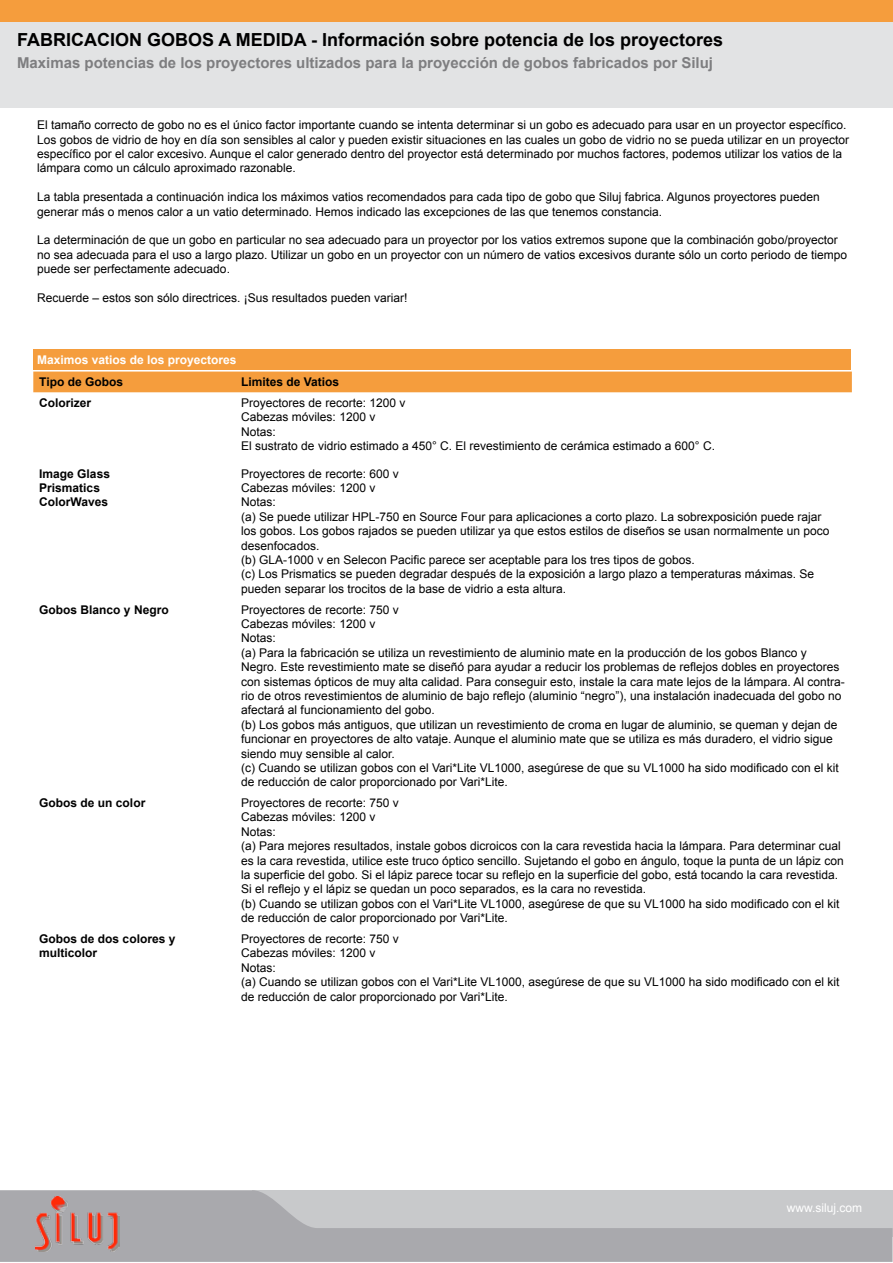
<style>
.page{position:relative;width:893px;height:1263px;background:#fff}
.page>*{position:absolute;margin:0;border:0;box-sizing:border-box;transform-origin:0 0}
.t1{font:700 18px "Arial";color:#000}
.t2{font:700 15px "Arial";color:#7e7e80}
.t3{font:12px/14.4px "Arial";color:#000}
.t4{font:700 12px/14.4px "Arial";color:#000}
.t5{font:700 12px "Arial";color:#fff}
.t6{font:12px "Arial";color:#fff}
</style>
<div class="page">
<svg style="left:0;top:1190px;width:892px;height:72px;background:#b5b5b8"></svg>
<img style="left:35px;top:1196px;width:85px;height:56px">
<div style="left:0;top:0;width:893px;height:25px;background:#f59d3d"></div>
<div style="left:0;top:22px;width:893px;height:86px;background:#e2e3e4"></div>
<div style="left:33px;top:372px;width:819px;height:20px;background:#f59d3d"></div>
<div style="left:33px;top:349px;width:818px;height:20px;background:#f59d3d"></div>
<h1 class="t1" style="left:17px;top:27px;width:708px">FABRICACION GOBOS A MEDIDA - Información sobre potencia de los proyectores</h1>
<p class="t2" style="left:17px;top:53px;width:698px">Maximas potencias de los proyectores ultizados para la proyección de gobos fabricados por Siluj</p>
<p class="t3" style="left:37px;top:118px;width:813px">El tamaño correcto de gobo no es el único factor importante cuando se intenta determinar si un gobo es adecuado para usar en un proyector específico.<br>Los gobos de vidrio de hoy en día son sensibles al calor y pueden existir situaciones en las cuales un gobo de vidrio no se pueda utilizar en un proyector específico por el calor excesivo. Aunque el calor generado dentro del proyector está determinado por muchos factores, podemos utilizar los vatios de la lámpara como un cálculo aproximado razonable.</p>
<p class="t3" style="left:37px;top:190px;width:784px">La tabla presentada a continuación indica los máximos vatios recomendados para cada tipo de gobo que Siluj fabrica. Algunos proyectores pueden generar más o menos calor a un vatio determinado. Hemos indicado las excepciones de las que tenemos constancia.</p>
<p class="t3" style="left:37px;top:233px;width:811px">La determinación de que un gobo en particular no sea adecuado para un proyector por los vatios extremos supone que la combinación gobo/proyector no sea adecuada para el uso a largo plazo. Utilizar un gobo en un proyector con un número de vatios excesivos durante sólo un corto periodo de tiempo puede ser perfectamente adecuado.</p>
<p class="t3" style="left:37px;top:291px;width:372px">Recuerde – estos son sólo directrices. ¡Sus resultados pueden variar!</p>
<p class="t5" style="left:37px;top:351px;width:201px">Maximos vatios de los proyectores</p>
<p class="t4" style="left:39px;top:375px;width:85px">Tipo de Gobos</p>
<p class="t4" style="left:241px;top:375px;width:100px">Limites de Vatios</p>
<p class="t4" style="left:39px;top:396px;width:54px">Colorizer</p>
<p class="t3" style="left:241px;top:396px;width:475px">Proyectores de recorte: 1200 v<br>Cabezas móviles: 1200 v<br>Notas:<br>El sustrato de vidrio estimado a 450° C. El revestimiento de cerámica estimado a 600° C.</p>
<p class="t4" style="left:39px;top:466px;width:72px">Image Glass<br>Prismatics<br>ColorWaves</p>
<p class="t3" style="left:241px;top:466px;width:590px">Proyectores de recorte: 600 v<br>Cabezas móviles: 1200 v<br>Notas:<br>(a) Se puede utilizar HPL-750 en Source Four para aplicaciones a corto plazo. La sobrexposición puede rajar los gobos. Los gobos rajados se pueden utilizar ya que estos estilos de diseños se usan normalmente un poco desenfocados.<br>(b) GLA-1000 v en Selecon Pacific parece ser aceptable para los tres tipos de gobos.<br>(c) Los Prismatics se pueden degradar después de la exposición a largo plazo a temperaturas máximas. Se pueden separar los trocitos de la base de vidrio a esta altura.</p>
<p class="t4" style="left:39px;top:602px;width:131px">Gobos Blanco y Negro</p>
<p class="t3" style="left:241px;top:602px;width:605px">Proyectores de recorte: 750 v<br>Cabezas móviles: 1200 v<br>Notas:<br>(a) Para la fabricación se utiliza un revestimiento de aluminio mate en la producción de los gobos Blanco y Negro. Este revestimiento mate se diseñó para ayudar a reducir los problemas de reflejos dobles en proyectores con sistemas ópticos de muy alta calidad. Para conseguir esto, instale la cara mate lejos de la lámpara. Al contra&shy;rio de otros revestimientos de aluminio de bajo reflejo (aluminio “negro”), una instalación inadecuada del gobo no afectará al funcionamiento del gobo.<br>(b) Los gobos más antiguos, que utilizan un revestimiento de croma en lugar de aluminio, se queman y dejan de funcionar en proyectores de alto vataje. Aunque el aluminio mate que se utiliza es más duradero, el vidrio sigue siendo muy sensible al calor.<br>(c) Cuando se utilizan gobos con el Vari*Lite VL1000, asegúrese de que su VL1000 ha sido modificado con el kit de reducción de calor proporcionado por Vari*Lite.</p>
<p class="t4" style="left:39px;top:796px;width:108px">Gobos de un color</p>
<p class="t3" style="left:241px;top:796px;width:604px">Proyectores de recorte: 750 v<br>Cabezas móviles: 1200 v<br>Notas:<br>(a) Para mejores resultados, instale gobos dicroicos con la cara revestida hacia la lámpara. Para determinar cual es la cara revestida, utilice este truco óptico sencillo. Sujetando el gobo en ángulo, toque la punta de un lápiz con la superficie del gobo. Si el lápiz parece tocar su reflejo en la superficie del gobo, está tocando la cara revestida.<br>Si el reflejo y el lápiz se quedan un poco separados, es la cara no revestida.<br>(b) Cuando se utilizan gobos con el Vari*Lite VL1000, asegúrese de que su VL1000 ha sido modificado con el kit de reducción de calor proporcionado por Vari*Lite.</p>
<p class="t4" style="left:39px;top:932px;width:138px">Gobos de dos colores y multicolor</p>
<p class="t3" style="left:241px;top:932px;width:600px">Proyectores de recorte: 750 v<br>Cabezas móviles: 1200 v<br>Notas:<br>(a) Cuando se utilizan gobos con el Vari*Lite VL1000, asegúrese de que su VL1000 ha sido modificado con el kit de reducción de calor proporcionado por Vari*Lite.</p>
<p class="t6" style="left:787px;top:1200px;width:77px">www.siluj.com</p>
</div>
